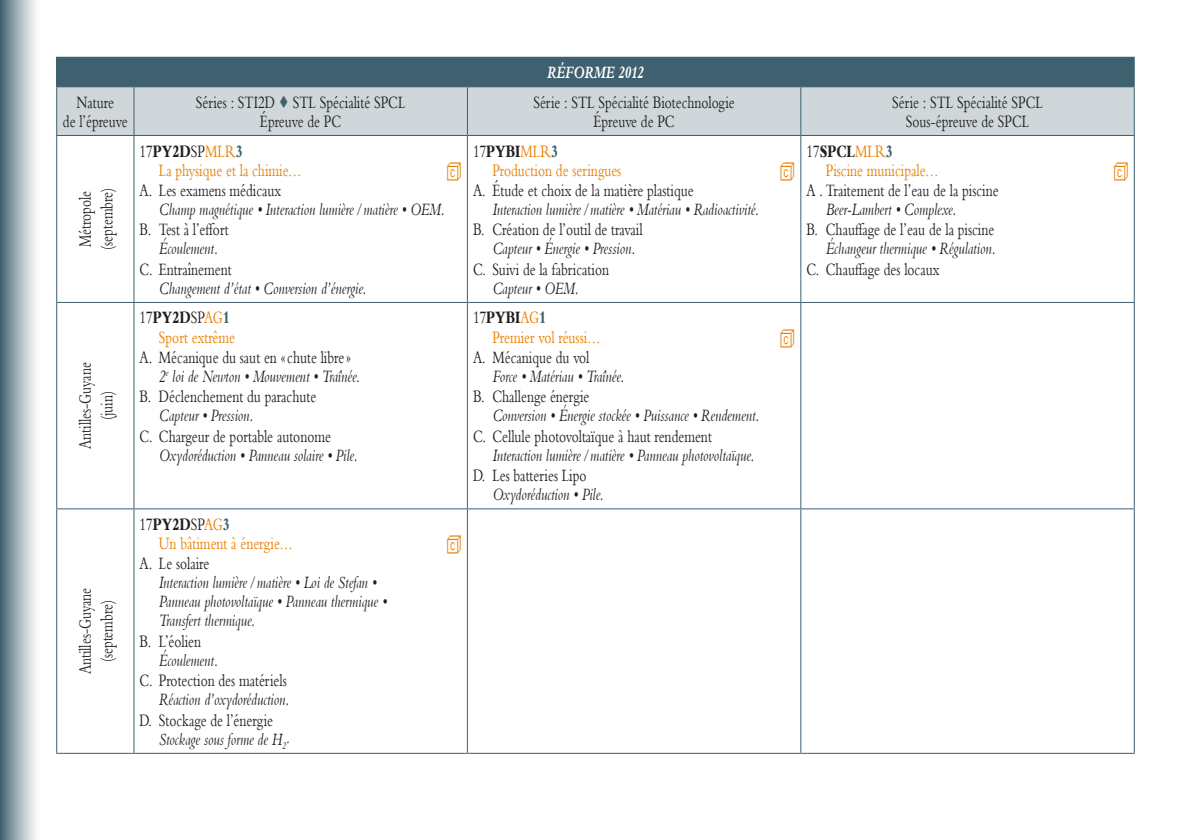
<style>
.page{position:relative;width:1191px;height:840px;background:#fff}
.page>*{position:absolute;margin:0;border:0;box-sizing:border-box;transform-origin:0 0}
.Tableau_tabulation_4{font:italic 18px/19px "Bembo MT Pro";color:#231f20;scale:.75 1}
.Tableau_tabulation_4-2{font:18px "Bembo MT Pro";color:#231f20;scale:.75 1}
.Tableau_tabulation_4-3{font:18px/19px "Bembo MT Pro";color:#eb7f00;scale:.75 1}
.Tableau_centré{font:18px/19px "Bembo MT Pro";color:#231f20;text-align:center;scale:.75 1}
.Tableau_droit{font:18px/21.6px "Bembo MT Pro";color:#231f20;text-align:center;scale:.75 1}
.Tableau_centré-2{font:italic 700 18px "Bembo MT Pro";color:#fff;scale:.75 1}
.Tableau_tabulation_4-4{font:18px "Baby blocks";color:#eb7f00;scale:.75 1}
.s1{color:#3e606f}
.s2{color:#231f20}
.s3{font-weight:800;color:#231f20}
.s4{font-weight:800;color:#3e606f}
</style>
<div class="page">
<div style="left:0;top:0;width:45px;height:839px;background:linear-gradient(to right,#4b6a78,#fff)"></div>
<div style="left:57px;top:57px;width:1077px;height:30px;background:#3e606f"></div>
<div style="left:57px;top:87px;width:1076px;height:48px;background:#cfd7db"></div>
<hr style="left:56px;top:57px;width:78px;height:1px;background:#3e606f">
<svg style="left:56px;top:58px;width:1px;height:28px"></svg>
<hr style="left:56px;top:86px;width:78px;height:1px;background:#3e606f">
<hr style="left:56px;top:87px;width:1px;height:48px;background:#3e606f">
<hr style="left:133px;top:87px;width:1px;height:48px;background:#3e606f">
<hr style="left:467px;top:87px;width:1px;height:48px;background:#3e606f">
<hr style="left:800px;top:87px;width:1px;height:48px;background:#3e606f">
<hr style="left:1133px;top:87px;width:1px;height:48px;background:#3e606f">
<hr style="left:56px;top:135px;width:78px;height:1px;background:#3e606f">
<hr style="left:56px;top:136px;width:1px;height:166px;background:#3e606f">
<hr style="left:134px;top:135px;width:333px;height:1px;background:#3e606f">
<hr style="left:133px;top:136px;width:1px;height:166px;background:#3e606f">
<hr style="left:467px;top:135px;width:334px;height:1px;background:#3e606f">
<hr style="left:467px;top:136px;width:1px;height:166px;background:#3e606f">
<hr style="left:801px;top:135px;width:333px;height:1px;background:#3e606f">
<hr style="left:800px;top:136px;width:1px;height:166px;background:#3e606f">
<hr style="left:1133px;top:136px;width:1px;height:166px;background:#3e606f">
<hr style="left:56px;top:302px;width:78px;height:1px;background:#3e606f">
<hr style="left:56px;top:303px;width:1px;height:205px;background:#3e606f">
<hr style="left:134px;top:302px;width:333px;height:1px;background:#3e606f">
<hr style="left:133px;top:303px;width:1px;height:205px;background:#3e606f">
<hr style="left:467px;top:302px;width:334px;height:1px;background:#3e606f">
<hr style="left:467px;top:303px;width:1px;height:205px;background:#3e606f">
<hr style="left:801px;top:302px;width:333px;height:1px;background:#3e606f">
<hr style="left:800px;top:303px;width:1px;height:205px;background:#3e606f">
<hr style="left:1133px;top:303px;width:1px;height:205px;background:#3e606f">
<hr style="left:56px;top:508px;width:78px;height:1px;background:#3e606f">
<hr style="left:56px;top:509px;width:1px;height:243px;background:#3e606f">
<hr style="left:134px;top:508px;width:333px;height:1px;background:#3e606f">
<hr style="left:133px;top:509px;width:1px;height:243px;background:#3e606f">
<hr style="left:467px;top:508px;width:334px;height:1px;background:#3e606f">
<hr style="left:467px;top:509px;width:1px;height:243px;background:#3e606f">
<hr style="left:801px;top:508px;width:333px;height:1px;background:#3e606f">
<hr style="left:800px;top:509px;width:1px;height:243px;background:#3e606f">
<hr style="left:1133px;top:509px;width:1px;height:243px;background:#3e606f">
<hr style="left:56px;top:752px;width:78px;height:1px;background:#3e606f">
<hr style="left:134px;top:752px;width:333px;height:1px;background:#3e606f">
<hr style="left:467px;top:752px;width:334px;height:1px;background:#3e606f">
<hr style="left:801px;top:752px;width:333px;height:1px;background:#3e606f">
<p class="Tableau_centré-2" style="left:547px;top:62px;width:130px">RÉFORME 2012</p>
<p class="Tableau_centré" style="left:63px;top:92px;width:88px">Nature<br>de l’épreuve</p>
<p class="Tableau_centré" style="left:196px;top:92px;width:281px">Séries : STI2D <span class="s1">♦</span> STL Spécialité SPCL<br>Épreuve de PC</p>
<p class="Tableau_centré" style="left:533px;top:92px;width:270px">Série : STL Spécialité Biotechnologie<br>Épreuve de PC</p>
<p class="Tableau_centré" style="left:892px;top:92px;width:203px">Série : STL Spécialité SPCL<br>Sous-épreuve de SPCL</p>
<p class="Tableau_droit" style="left:74px;top:250px;width:85px;text-align:left;rotate:-90deg">Métropole (septembre)</p>
<p class="Tableau_droit" style="left:74px;top:449px;width:117px;rotate:-90deg">Antilles-Guyane (juin)</p>
<p class="Tableau_droit" style="left:74px;top:674px;width:117px;rotate:-90deg">Antilles-Guyane (septembre)</p>
<p class="Tableau_tabulation_4-3" style="left:159px;top:141px;width:192px;text-indent:-19px"><span class="s2">17</span><span class="s3">PY2D</span><span class="s2">SP</span>MLR<span class="s4">3<br></span>La physique et la chimie…</p>
<p class="Tableau_tabulation_4-4" style="left:446px;top:162px;width:22px">C</p>
<p class="Tableau_tabulation_4-2" style="left:140px;top:179px;width:190px">A. Les examens médicaux</p>
<p class="Tableau_tabulation_4" style="left:159px;top:199px;width:382px">Champ magnétique • Interaction lumière /matière • OEM.</p>
<p class="Tableau_tabulation_4-2" style="left:140px;top:219px;width:120px">B. Test à l’effort</p>
<p class="Tableau_tabulation_4" style="left:159px;top:238px;width:80px">Écoulement.</p>
<p class="Tableau_tabulation_4-2" style="left:140px;top:258px;width:124px">C. Entraînement</p>
<p class="Tableau_tabulation_4" style="left:159px;top:278px;width:278px">Changement d’état • Conversion d’énergie.</p>
<p class="Tableau_tabulation_4-3" style="left:140px;top:307px;width:129px;text-align:right"><span class="s2">17</span><span class="s3">PY2D</span><span class="s2">SP</span>AG<span class="s4">1<br></span>Sport extrême</p>
<p class="Tableau_tabulation_4-2" style="left:140px;top:346px;width:283px">A. Mécanique du saut en « chute libre »</p>
<p class="Tableau_tabulation_4" style="left:159px;top:366px;width:270px">2<sup>e</sup> loi de Newton • Mouvement • Traînée.</p>
<p class="Tableau_tabulation_4-2" style="left:140px;top:385px;width:237px">B. Déclenchement du parachute</p>
<p class="Tableau_tabulation_4" style="left:159px;top:405px;width:128px">Capteur • Pression.</p>
<p class="Tableau_tabulation_4-2" style="left:140px;top:425px;width:257px">C. Chargeur de portable autonome</p>
<p class="Tableau_tabulation_4" style="left:159px;top:445px;width:266px">Oxydoréduction • Panneau solaire • Pile.</p>
<p class="Tableau_tabulation_4-3" style="left:159px;top:514px;width:180px;text-indent:-19px"><span class="s2">17</span><span class="s3">PY2D</span><span class="s2">SP</span>AG<span class="s4">3<br></span>Un bâtiment à énergie…</p>
<p class="Tableau_tabulation_4-2" style="left:140px;top:552px;width:94px">A. Le solaire</p>
<p class="Tableau_tabulation_4" style="left:159px;top:572px;width:305px">Interaction lumière /matière • Loi de Stefan •<br>Panneau photovoltaïque • Panneau thermique •<br>Transfert thermique.</p>
<p class="Tableau_tabulation_4-2" style="left:140px;top:630px;width:84px">B. L’éolien</p>
<p class="Tableau_tabulation_4" style="left:159px;top:649px;width:80px">Écoulement.</p>
<p class="Tableau_tabulation_4-2" style="left:140px;top:669px;width:198px">C. Protection des matériels</p>
<p class="Tableau_tabulation_4" style="left:159px;top:689px;width:176px">Réaction d’oxydoréduction.</p>
<p class="Tableau_tabulation_4-2" style="left:140px;top:708px;width:179px">D. Stockage de l’énergie</p>
<p class="Tableau_tabulation_4" style="left:159px;top:728px;width:176px">Stockage sous forme de H<sub>2</sub>.</p>
<p class="Tableau_tabulation_4-4" style="left:446px;top:535px;width:22px">C</p>
<p class="Tableau_tabulation_4-3" style="left:492px;top:141px;width:173px;text-indent:-19px"><span class="s2">17</span><span class="s3">PYBI</span>MLR<span class="s4">3<br></span>Production de seringues</p>
<p class="Tableau_tabulation_4-2" style="left:473px;top:179px;width:296px">A. Étude et choix de la matière plastique</p>
<p class="Tableau_tabulation_4" style="left:492px;top:199px;width:357px">Interaction lumière /matière • Matériau • Radioactivité.</p>
<p class="Tableau_tabulation_4-2" style="left:473px;top:219px;width:228px">B. Création de l’outil de travail</p>
<p class="Tableau_tabulation_4" style="left:492px;top:238px;width:192px">Capteur • Énergie • Pression.</p>
<p class="Tableau_tabulation_4-2" style="left:473px;top:258px;width:183px">C. Suivi de la fabrication</p>
<p class="Tableau_tabulation_4" style="left:492px;top:278px;width:117px">Capteur • OEM.</p>
<p class="Tableau_tabulation_4-3" style="left:492px;top:307px;width:146px;text-indent:-19px"><span class="s2">17</span><span class="s3">PYBI</span>AG<span class="s4">1<br></span>Premier vol réussi…</p>
<p class="Tableau_tabulation_4-2" style="left:473px;top:346px;width:157px">A. Mécanique du vol</p>
<p class="Tableau_tabulation_4" style="left:492px;top:366px;width:178px">Force • Matériau • Traînée.</p>
<p class="Tableau_tabulation_4-2" style="left:473px;top:385px;width:157px">B. Challenge énergie</p>
<p class="Tableau_tabulation_4" style="left:492px;top:405px;width:358px">Conversion • Énergie stockée • Puissance • Rendement.</p>
<p class="Tableau_tabulation_4-2" style="left:473px;top:425px;width:320px">C. Cellule photovoltaïque à haut rendement</p>
<p class="Tableau_tabulation_4" style="left:492px;top:445px;width:351px">Interaction lumière /matière • Panneau photovoltaïque.</p>
<p class="Tableau_tabulation_4-2" style="left:473px;top:464px;width:153px">D. Les batteries Lipo</p>
<p class="Tableau_tabulation_4" style="left:492px;top:484px;width:150px">Oxydoréduction • Pile.</p>
<p class="Tableau_tabulation_4-4" style="left:780px;top:162px;width:22px">C</p>
<p class="Tableau_tabulation_4-3" style="left:825px;top:141px;width:152px;text-indent:-19px"><span class="s2">17</span><span class="s3">SPCL</span>MLR<span class="s4">3<br></span>Piscine municipale…</p>
<p class="Tableau_tabulation_4-2" style="left:806px;top:179px;width:258px">A . Traitement de l’eau de la piscine</p>
<p class="Tableau_tabulation_4" style="left:825px;top:199px;width:175px">Beer-Lambert • Complexe.</p>
<p class="Tableau_tabulation_4-2" style="left:806px;top:219px;width:252px">B. Chauffage de l’eau de la piscine</p>
<p class="Tableau_tabulation_4" style="left:825px;top:238px;width:228px">Échangeur thermique • Régulation.</p>
<p class="Tableau_tabulation_4-2" style="left:806px;top:258px;width:179px">C. Chauffage des locaux</p>
<p class="Tableau_tabulation_4-4" style="left:780px;top:329px;width:22px">C</p>
<p class="Tableau_tabulation_4-4" style="left:1113px;top:162px;width:22px">C</p>
</div>
